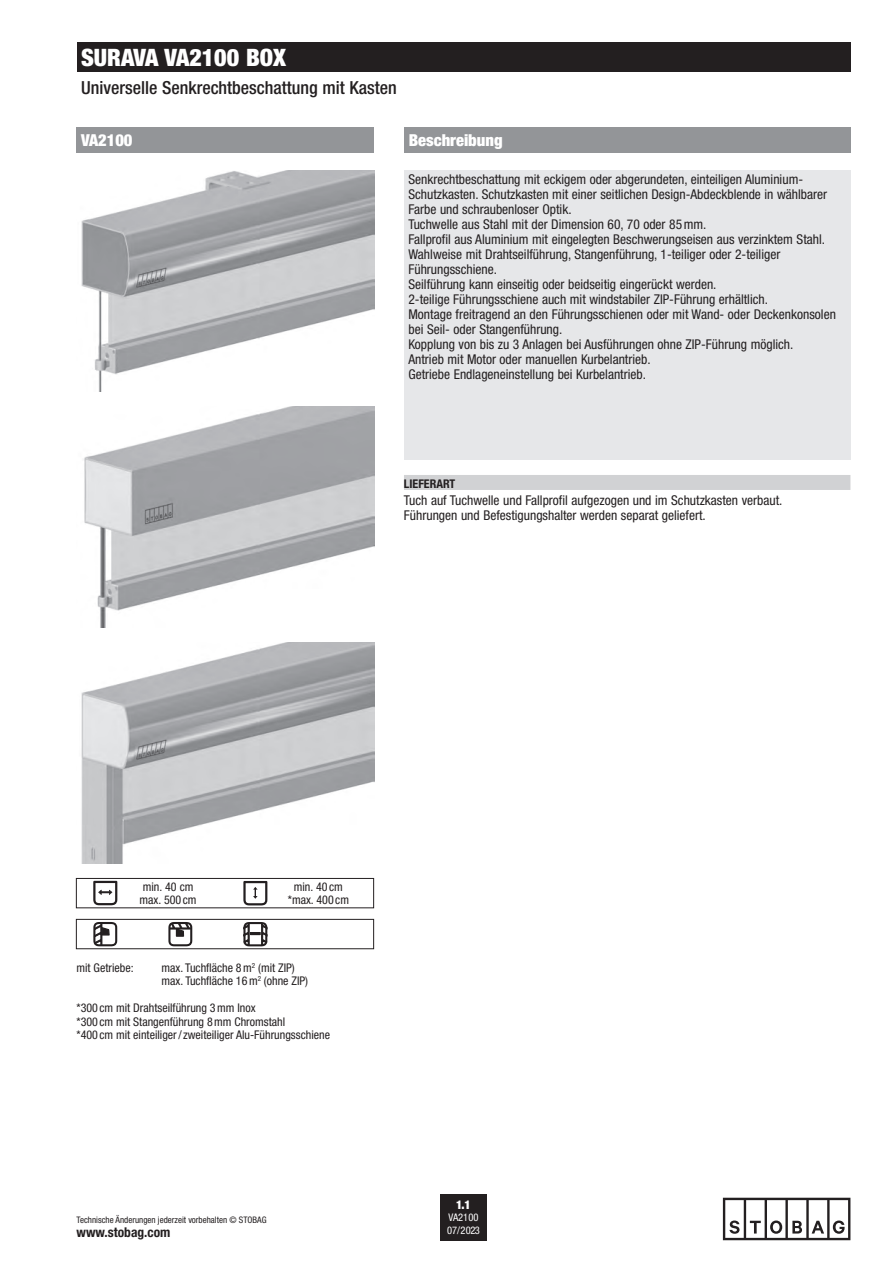
<style>
.page{position:relative;width:893px;height:1263px;background:#fff}
.page>*{position:absolute;margin:0;border:0;box-sizing:border-box;transform-origin:0 0}
.t1{font:900 condensed 24px "Helvetica Neue LT Pro";color:#fff}
.t2{font:500 condensed 18px "Helvetica Neue LT Pro";color:#231f20}
.t3{font:900 condensed 16.5px "Helvetica Neue LT Pro";color:#fff}
.t4{font:condensed 13.5px/15px "Helvetica Neue LT Pro";color:#231f20}
.t5{font:700 condensed 13.5px "Helvetica Neue LT Pro";color:#231f20}
.t6{font:condensed 12px/13.5px "Helvetica Neue LT Pro";color:#231f20}
.t7{font:700 condensed 12px "Helvetica Neue LT Pro";color:#231f20}
.t8{font:900 condensed 12px "Helvetica Neue LT Pro";color:#fff}
.t9{font:condensed 10.5px/12.6px "Helvetica Neue LT Pro";color:#fff}
.t10{font:condensed 9px "Helvetica Neue LT Pro";color:#231f20}
</style>
<div class="page">
<img style="left:81px;top:170px;width:293px;height:221px">
<img style="left:84px;top:406px;width:290px;height:221px">
<img style="left:81px;top:642px;width:293px;height:221px">
<div style="left:404px;top:128px;width:447px;height:25px;background:#939598"></div>
<div style="left:404px;top:170px;width:446px;height:289px;background:#e6e7e9"></div>
<div style="left:404px;top:475px;width:446px;height:15px;background:#d1d2d4"></div>
<div style="left:440px;top:1194px;width:47px;height:46px;background:#231f20"></div>
<svg style="left:723px;top:1198px;width:127px;height:42px"></svg>
<div style="left:77px;top:43px;width:773px;height:29px;background:#231f20"></div>
<svg style="left:97px;top:926px;width:21px;height:21px"></svg>
<svg style="left:93px;top:922px;width:24px;height:24px"></svg>
<svg style="left:172px;top:926px;width:21px;height:21px"></svg>
<svg style="left:168px;top:922px;width:24px;height:24px"></svg>
<svg style="left:94px;top:880px;width:24px;height:26px"></svg>
<svg style="left:93px;top:881px;width:24px;height:24px"></svg>
<svg style="left:243px;top:922px;width:24px;height:24px"></svg>
<div style="left:77px;top:128px;width:297px;height:25px;background:#939598"></div>
<div style="left:76px;top:878px;width:298px;height:30px;border:1px solid #231f20"></div>
<div style="left:76px;top:919px;width:298px;height:30px;border:1px solid #231f20"></div>
<svg style="left:243px;top:881px;width:24px;height:24px"></svg>
<h1 class="t1" style="left:81px;top:43px;width:207px">SURAVA VA2100 BOX</h1>
<h2 class="t2" style="left:81px;top:76px;width:317px">Universelle Senkrechtbeschattung mit Kasten</h2>
<p class="t3" style="left:81px;top:130px;width:53px">VA2100</p>
<p class="t3" style="left:409px;top:130px;width:95px">Beschreibung</p>
<p class="t4" style="left:408px;top:172px;width:429px">Senkrechtbeschattung mit eckigem oder abgerundeten, einteiligen Aluminium-Schutzkasten. Schutzkasten mit einer seitlichen Design-Abdeckblende in wählbarer Farbe und schraubenloser Optik.<br>Tuchwelle aus Stahl mit der Dimension 60, 70 oder 85mm.<br>Fallprofil aus Aluminium mit eingelegten Beschwerungseisen aus verzinktem Stahl.<br>Wahlweise mit Drahtseilführung, Stangenführung, 1-teiliger oder 2-teiliger Führungsschiene.<br>Seilführung kann einseitig oder beidseitig eingerückt werden.<br>2-teilige Führungsschiene auch mit windstabiler ZIP-Führung erhältlich.<br>Montage freitragend an den Führungsschienen oder mit Wand- oder Deckenkonsolen bei Seil- oder Stangenführung.<br>Kopplung von bis zu 3 Anlagen bei Ausführungen ohne ZIP-Führung möglich.<br>Antrieb mit Motor oder manuellen Kurbelantrieb.<br>Getriebe Endlageneinstellung bei Kurbelantrieb.</p>
<p class="t7" style="left:404px;top:476px;width:53px">LIEFERART</p>
<p class="t4" style="left:404px;top:492px;width:380px">Tuch auf Tuchwelle und Fallprofil aufgezogen und im Schutzkasten verbaut.<br>Führungen und Befestigungshalter werden separat geliefert.</p>
<p class="t6" style="left:140px;top:879px;width:59px">min. 40 cm max. 500 cm</p>
<p class="t6" style="left:288px;top:879px;width:63px;text-align:center">min. 40 cm *max. 400 cm</p>
<p class="t6" style="left:77px;top:961px;width:59px">mit Getriebe:</p>
<p class="t6" style="left:162px;top:961px;width:148px">max. Tuchfläche 8m<sup>2</sup> (mit ZIP) max. Tuchfläche 16m<sup>2</sup> (ohne ZIP)</p>
<p class="t6" style="left:77px;top:1001px;width:255px">*300 cm mit Drahtseilführung 3mm Inox<br>*300 cm mit Stangenführung 8mm Chromstahl<br>*400 cm mit einteiliger/zweiteiliger Alu-Führungsschiene</p>
<p class="t10" style="left:77px;top:1214px;width:191px">Technische Änderungen jederzeit vorbehalten © STOBAG</p>
<p class="t5" style="left:77px;top:1224px;width:95px">www.stobag.com</p>
<p class="t8" style="left:456px;top:1197px;width:16px">1.1</p>
<p class="t9" style="left:447px;top:1211px;width:34px">VA2100<br>07/2023</p>
</div>
